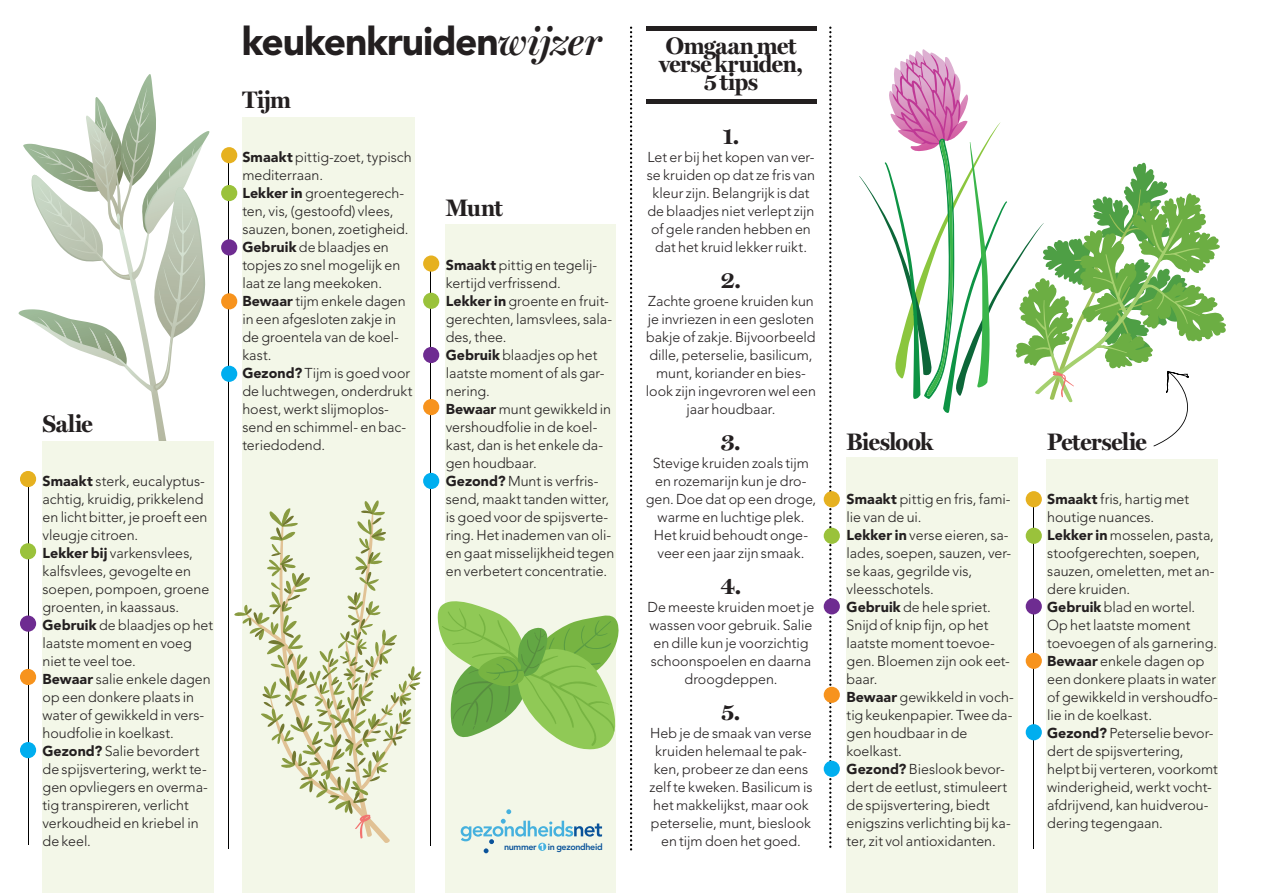
<style>
.page{position:relative;width:1263px;height:893px;background:#fff}
.page>*{position:absolute;margin:0;border:0;box-sizing:border-box;transform-origin:0 0}
.t1{font:900 39px "Avenir LT Std";letter-spacing:-.03em;color:#231f20}
.t2{font:700 24px/18px "Miller Display";letter-spacing:-.015em;color:#231f20;text-align:center}
.t3{font:300 14.25px/18px "Avenir LT Std";color:#231f20;text-align:center}
.t4{font:800 8.85px "Avenir LT Std";letter-spacing:-.04em;color:#0a539a}
.s1{font-weight:900}
.s2{font-family:"Miller Display";font-weight:600;font-style:italic;font-size:40.5px}
.s3{font-weight:900;font-size:9px;color:#fff}
</style>
<div class="page">
<svg style="left:19px;top:74px;width:190px;height:387px"></svg>
<div style="left:43px;top:441px;width:171px;height:452px;background:#f3f7e8"></div>
<svg style="left:630px;top:27px;width:2px;height:823px"></svg>
<hr style="left:430px;top:262px;width:1px;height:583px;background:#000">
<hr style="left:1033px;top:499px;width:1px;height:350px;background:#000">
<hr style="left:228px;top:153px;width:1px;height:695px;background:#000">
<hr style="left:28px;top:477px;width:1px;height:368px;background:#000">
<svg style="left:829px;top:27px;width:2px;height:821px"></svg>
<hr style="left:645px;top:100px;width:171px;height:4px;background:#231f20">
<hr style="left:645px;top:27px;width:171px;height:4px;background:#231f20">
<div style="left:1047px;top:459px;width:171px;height:434px;background:#f3f7e8"></div>
<div style="left:846px;top:457px;width:171px;height:436px;background:#f3f7e8"></div>
<div style="left:242px;top:117px;width:173px;height:776px;background:#f3f7e8"></div>
<svg style="left:234px;top:500px;width:188px;height:339px"></svg>
<div style="left:446px;top:225px;width:170px;height:668px;background:#f3f7e8"></div>
<svg style="left:438px;top:601px;width:181px;height:149px"></svg>
<div style="left:20px;top:471px;width:16px;height:16px;background:#e6b120;border-radius:50%"></div>
<div style="left:423px;top:255px;width:16px;height:17px;background:#e6b120;border-radius:50%"></div>
<div style="left:221px;top:147px;width:16px;height:16px;background:#e6b120;border-radius:50%"></div>
<div style="left:20px;top:543px;width:16px;height:16px;background:#9ac23b;border-radius:50%"></div>
<div style="left:423px;top:293px;width:16px;height:16px;background:#9ac23b;border-radius:50%"></div>
<div style="left:221px;top:185px;width:16px;height:16px;background:#9ac23b;border-radius:50%"></div>
<div style="left:20px;top:615px;width:16px;height:17px;background:#6e2c91;border-radius:50%"></div>
<div style="left:423px;top:347px;width:16px;height:16px;background:#6e2c91;border-radius:50%"></div>
<div style="left:221px;top:239px;width:16px;height:16px;background:#6e2c91;border-radius:50%"></div>
<div style="left:20px;top:669px;width:16px;height:16px;background:#f7931d;border-radius:50%"></div>
<div style="left:423px;top:399px;width:16px;height:16px;background:#f7931d;border-radius:50%"></div>
<div style="left:221px;top:293px;width:16px;height:16px;background:#f7931d;border-radius:50%"></div>
<div style="left:20px;top:742px;width:16px;height:16px;background:#00aeef;border-radius:50%"></div>
<div style="left:423px;top:473px;width:16px;height:16px;background:#00aeef;border-radius:50%"></div>
<div style="left:221px;top:366px;width:16px;height:16px;background:#00aeef;border-radius:50%"></div>
<div style="left:1026px;top:491px;width:16px;height:16px;background:#e6b120;border-radius:50%"></div>
<div style="left:824px;top:491px;width:16px;height:16px;background:#e6b120;border-radius:50%"></div>
<div style="left:1026px;top:528px;width:16px;height:16px;background:#9ac23b;border-radius:50%"></div>
<div style="left:824px;top:528px;width:16px;height:16px;background:#9ac23b;border-radius:50%"></div>
<div style="left:1026px;top:598px;width:16px;height:16px;background:#6e2c91;border-radius:50%"></div>
<div style="left:824px;top:598px;width:16px;height:16px;background:#6e2c91;border-radius:50%"></div>
<div style="left:1026px;top:653px;width:16px;height:16px;background:#f7931d;border-radius:50%"></div>
<div style="left:824px;top:687px;width:16px;height:16px;background:#f7931d;border-radius:50%"></div>
<div style="left:1026px;top:724px;width:16px;height:16px;background:#00aeef;border-radius:50%"></div>
<div style="left:824px;top:761px;width:16px;height:16px;background:#00aeef;border-radius:50%"></div>
<svg style="left:461px;top:809px;width:141px;height:44px"></svg>
<div style="left:538px;top:843px;width:8px;height:8px;background:#45b1de;border-radius:50%"></div>
<svg style="left:859px;top:49px;width:367px;height:397px"></svg>
<h2 class="t2" style="left:43px;top:414px;width:52px">Salie</h2>
<p class="t3" style="left:43px;top:472px;width:172px;text-align:left"><span class="s1">Smaakt</span> sterk, eucalyptus&shy;achtig, kruidig, prikkelend en licht bitter, je proeft een vleugje citroen.<br><span class="s1">Lekker bij</span> varkensvlees, kalfsvlees, gevogelte en soepen, pompoen, groene groenten, in kaassaus.<br><span class="s1">Gebruik</span> de blaadjes op het laatste moment en voeg niet te veel toe.<br><span class="s1">Bewaar</span> salie enkele dagen op een donkere plaats in water of gewikkeld in vers&shy;houdfolie in koelkast.<br><span class="s1">Gezond?</span> Salie bevordert de spijsvertering, werkt te&shy;gen opvliegers en overma&shy;tig transpireren, verlicht verkoudheid en kriebel in de keel.</p>
<h1 class="t1" style="left:242px;top:18px;width:361px">keukenkruiden<span class="s2">wijzer</span></h1>
<h2 class="t2" style="left:242px;top:90px;width:50px">Tijm</h2>
<p class="t3" style="left:242px;top:148px;width:172px;text-align:left"><span class="s1">Smaakt</span> pittig-zoet, typisch mediterraan.<br><span class="s1">Lekker in</span> groentegerech&shy;ten, vis, (gestoofd) vlees, sauzen, bonen, zoetigheid.<br><span class="s1">Gebruik</span> de blaadjes en topjes zo snel mogelijk en laat ze lang meekoken.<br><span class="s1">Bewaar</span> tijm enkele dagen in een afgesloten zakje in de groentela van de koel&shy;kast.<br><span class="s1">Gezond?</span> Tijm is goed voor de luchtwegen, onderdrukt hoest, werkt slijmoplos&shy;send en schimmel- en bac&shy;teriedodend.</p>
<h2 class="t2" style="left:446px;top:198px;width:58px">Munt</h2>
<p class="t3" style="left:446px;top:256px;width:170px;text-align:left"><span class="s1">Smaakt</span> pittig en tegelij&shy;kertijd verfrissend.<br><span class="s1">Lekker in</span> groente en fruit&shy;gerechten, lamsvlees, sala&shy;des, thee.<br><span class="s1">Gebruik</span> blaadjes op het laatste moment of als gar&shy;nering.<br><span class="s1">Bewaar</span> munt gewikkeld in vershoudfolie in de koel&shy;kast, dan is het enkele da&shy;gen houdbaar.<br><span class="s1">Gezond?</span> Munt is verfris&shy;send, maakt tanden witter, is goed voor de spijsverte&shy;ring. Het inademen van oli&shy;en gaat misselijkheid tegen en verbetert concentratie.</p>
<p class="t4" style="left:504px;top:841px;width:100px">nummer <span class="s3">1</span> in gezondheid</p>
<h2 class="t2" style="left:659px;top:36px;width:145px">Omgaan met verse kruiden,<br>5 tips</h2>
<h2 class="t2" style="left:723px;top:126px;width:18px">1.</h2>
<p class="t3" style="left:647px;top:148px;width:170px">Let er bij het kopen van ver&shy;se kruiden op dat ze fris van kleur zijn. Belangrijk is dat de blaadjes niet verlept zijn of gele randen hebben en dat het kruid lekker ruikt.</p>
<h2 class="t2" style="left:721px;top:270px;width:22px">2.</h2>
<p class="t3" style="left:646px;top:292px;width:172px">Zachte groene kruiden kun je invriezen in een gesloten bakje of zakje. Bijvoorbeeld dille, peterselie, basilicum, munt, koriander en bies&shy;look zijn ingevroren wel een jaar houdbaar.</p>
<h2 class="t2" style="left:721px;top:432px;width:21px">3.</h2>
<p class="t3" style="left:646px;top:454px;width:172px">Stevige kruiden zoals tijm en rozemarijn kun je dro&shy;gen. Doe dat op een droge, warme en luchtige plek.<br>Het kruid behoudt onge&shy;veer een jaar zijn smaak.</p>
<h2 class="t2" style="left:721px;top:576px;width:22px">4.</h2>
<p class="t3" style="left:647px;top:598px;width:168px">De meeste kruiden moet je wassen voor gebruik. Salie en dille kun je voorzichtig schoonspoelen en daarna droogdeppen.</p>
<h2 class="t2" style="left:721px;top:702px;width:20px">5.</h2>
<p class="t3" style="left:649px;top:724px;width:165px">Heb je de smaak van verse kruiden helemaal te pak&shy;ken, probeer ze dan eens zelf te kweken. Basilicum is het makkelijkst, maar ook peterselie, munt, bieslook en tijm doen het goed.</p>
<h2 class="t2" style="left:846px;top:432px;width:88px">Bieslook</h2>
<p class="t3" style="left:846px;top:490px;width:169px;text-align:left"><span class="s1">Smaakt</span> pittig en fris, fami&shy;lie van de ui.<br><span class="s1">Lekker in</span> verse eieren, sa&shy;lades, soepen, sauzen, ver&shy;se kaas, gegrilde vis, vleesschotels.<br><span class="s1">Gebruik</span> de hele spriet.<br>Snijd of knip fijn, op het laatste moment toevoe&shy;gen. Bloemen zijn ook eet&shy;baar.<br><span class="s1">Bewaar</span> gewikkeld in voch&shy;tig keukenpapier. Twee da&shy;gen houdbaar in de koelkast.<br><span class="s1">Gezond?</span> Bieslook bevor&shy;dert de eetlust, stimuleert de spijsvertering, biedt enigszins verlichting bij ka&shy;ter, zit vol antioxidanten.</p>
<h2 class="t2" style="left:1047px;top:432px;width:101px">Peterselie</h2>
<p class="t3" style="left:1047px;top:490px;width:172px;text-align:left"><span class="s1">Smaakt</span> fris, hartig met houtige nuances.<br><span class="s1">Lekker in</span> mosselen, pasta, stoofgerechten, soepen, sauzen, omeletten, met an&shy;dere kruiden.<br><span class="s1">Gebruik</span> blad en wortel.<br>Op het laatste moment toevoegen of als garnering.<br><span class="s1">Bewaar</span> enkele dagen op een donkere plaats in water of gewikkeld in vershoudfo&shy;lie in de koelkast.<br><span class="s1">Gezond?</span> Peterselie bevor&shy;dert de spijsvertering, helpt bij verteren, voorkomt winderigheid, werkt vocht&shy;afdrijvend, kan huidverou&shy;dering tegengaan.</p>
</div>
